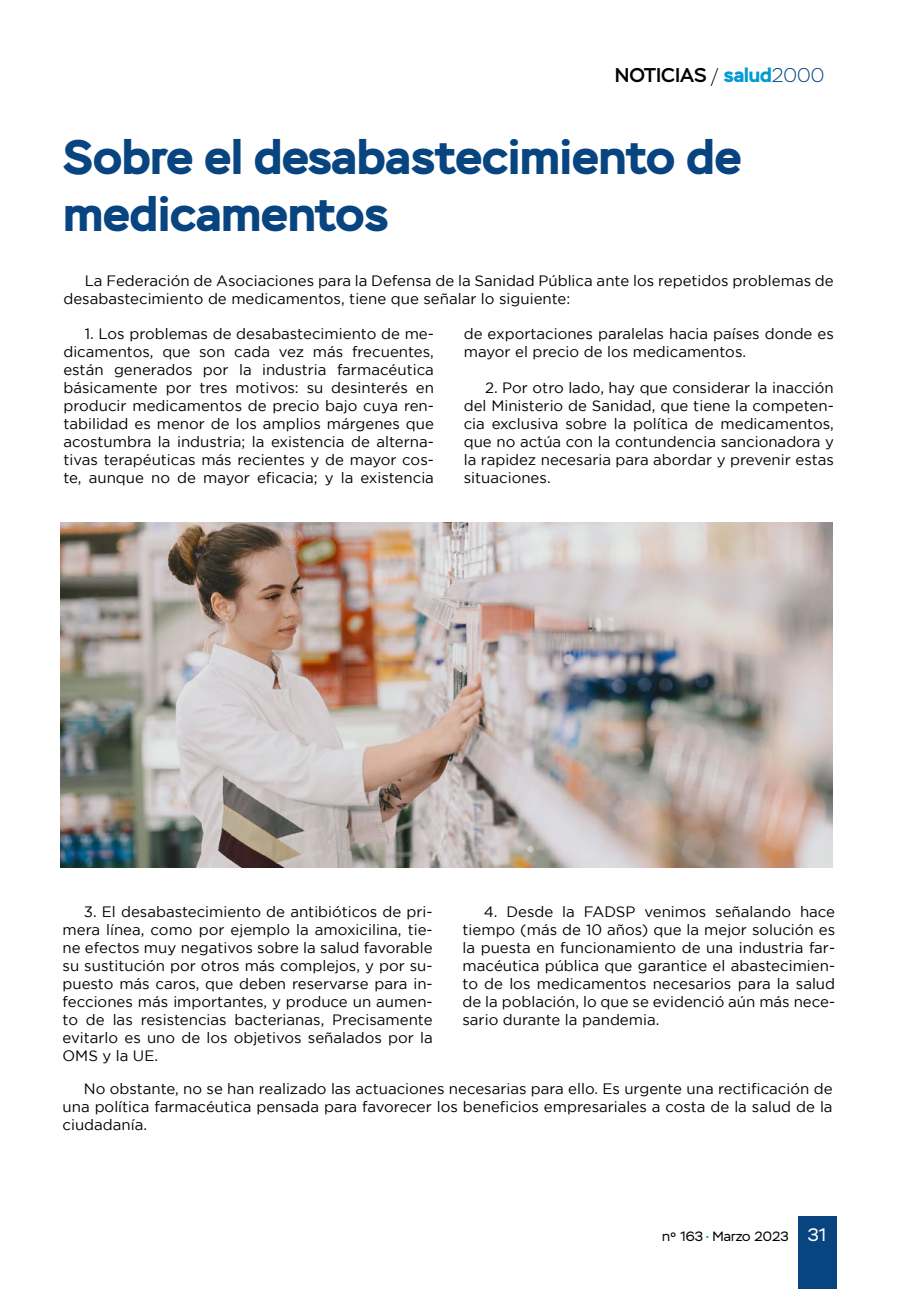
<style>
.page{position:relative;width:919px;height:1289px;background:#fff}
.page>*{position:absolute;margin:0;border:0;box-sizing:border-box;transform-origin:0 0}
.t1{font:700 48px/57.6px "Stem";color:#084480}
.t2{font:500 19.95px "Stem";color:#000}
.t3{font:15px/18px "Gotham";color:#000;text-align:justify}
.t4{font:13.5px "Stem";color:#000}
.s1{font-weight:200}
.s2{font-weight:700;color:#009bd2}
.s3{font-weight:200;color:#084480}
.s4{font-size:18px;color:#fff}
</style>
<div class="page">
<div style="left:798px;top:1216px;width:38px;height:72px;background:#084480"></div>
<img style="left:61px;top:522px;width:771px;height:345px">
<h2 class="t2" style="left:614px;top:63px;width:211px">NOTICIAS <span class="s1">/</span> <span class="s2">salud</span><span class="s3">2000</span></h2>
<h1 class="t1" style="left:63px;top:128px;width:679px">Sobre el desabastecimiento de medicamentos</h1>
<p class="t3" style="left:63px;top:272px;width:771px;text-indent:21px">La Federación de Asociaciones para la Defensa de la Sanidad Pública ante los repetidos problemas de desabastecimiento de medicamentos, tiene que señalar lo siguiente:</p>
<p class="t3" style="left:63px;top:324px;width:372px;text-indent:21px">1. Los problemas de desabastecimiento de me&shy;dicamentos, que son cada vez más frecuentes, están generados por la industria farmacéutica básicamente por tres motivos: su desinterés en producir medicamentos de precio bajo cuya ren&shy;tabilidad es menor de los amplios márgenes que acostumbra la industria; la existencia de alterna&shy;tivas terapéuticas más recientes y de mayor cos&shy;te, aunque no de mayor eficacia; y la existencia</p>
<p class="t3" style="left:463px;top:324px;width:371px">de exportaciones paralelas hacia países donde es mayor el precio de los medicamentos.</p>
<p class="t3" style="left:463px;top:378px;width:371px;text-indent:21px">2. Por otro lado, hay que considerar la inacción del Ministerio de Sanidad, que tiene la competen&shy;cia exclusiva sobre la política de medicamentos, que no actúa con la contundencia sancionadora y la rapidez necesaria para abordar y prevenir estas situaciones.</p>
<p class="t3" style="left:63px;top:902px;width:371px;text-indent:21px">3. El desabastecimiento de antibióticos de pri&shy;mera línea, como por ejemplo la amoxicilina, tie&shy;ne efectos muy negativos sobre la salud favorable su sustitución por otros más complejos, y por su&shy;puesto más caros, que deben reservarse para in&shy;fecciones más importantes, y produce un aumen&shy;to de las resistencias bacterianas, Precisamente evitarlo es uno de los objetivos señalados por la OMS y la UE.</p>
<p class="t3" style="left:462px;top:902px;width:374px;text-indent:21px">4. Desde la FADSP venimos señalando hace tiempo (más de 10 años) que la mejor solución es la puesta en funcionamiento de una industria far&shy;macéutica pública que garantice el abastecimien&shy;to de los medicamentos necesarios para la salud de la población, lo que se evidenció aún más nece&shy;sario durante la pandemia.</p>
<p class="t3" style="left:63px;top:1079px;width:771px;text-indent:21px">No obstante, no se han realizado las actuaciones necesarias para ello. Es urgente una rectificación de una política farmacéutica pensada para favorecer los beneficios empresariales a costa de la salud de la ciudadanía.</p>
<p class="t4" style="left:662px;top:1228px;width:165px">nº 163 <span class="s2">·</span> Marzo 2023 <span class="s4">31</span></p>
</div>
